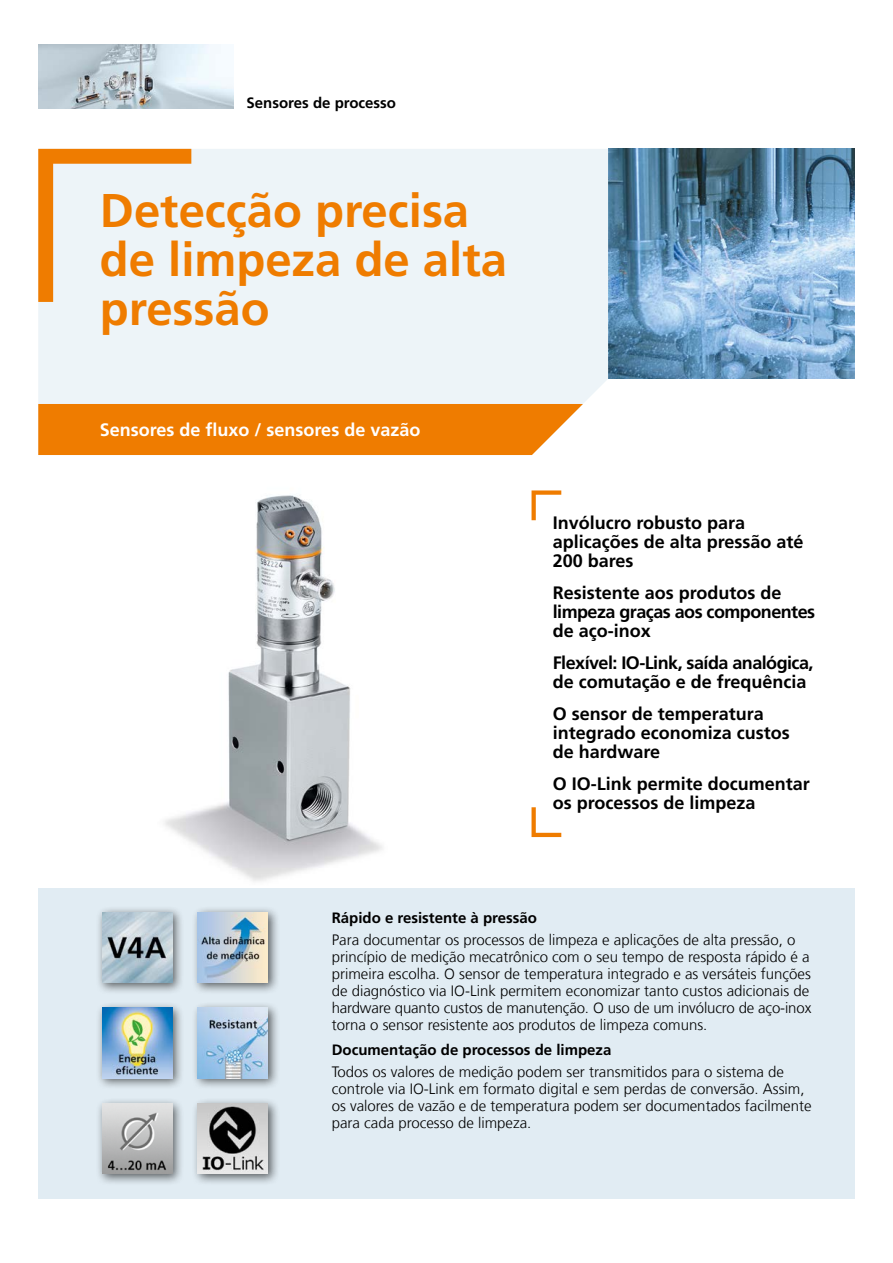
<style>
.page{position:relative;width:893px;height:1263px;background:#fff}
.page>*{position:absolute;margin:0;border:0;box-sizing:border-box;transform-origin:0 0}
.Box_Headline{font:700 47.25px/48.9px "Frutiger LT Com";color:#ef7c00}
.Features{font:700 18px/19.2px "Frutiger LT Com";color:#000}
.Features-2{font:700 18px/19.2px "Frutiger LT Com";letter-spacing:-.03em;color:#000}
.Box_Subheadline{font:700 18px "Frutiger LT Com";color:#fff}
.Fließtext{font:300 15px/17px "Frutiger LT Com";color:#000}
.Fließtext_Headline{font:700 15px "Frutiger LT Com";color:#000}
.Box_Produktgruppe{font:700 15px "Frutiger LT Com";color:#000}
</style>
<div class="page">
<img style="left:608px;top:149px;width:247px;height:229px">
<img style="left:38px;top:495px;width:468px;height:394px">
<div style="left:38px;top:889px;width:817px;height:310px;background:#e1ecf3"></div>
<div style="left:38px;top:149px;width:570px;height:255px;background:#edf4f8"></div>
<div style="left:38px;top:404px;width:545px;height:51px;background:#ef7c00"></div>
<img style="left:38px;top:45px;width:196px;height:63px">
<svg style="left:38px;top:149px;width:153px;height:153px;background:#edddca"></svg>
<div style="left:192px;top:906px;width:88px;height:88px;background:#000;opacity:.6"></div>
<img style="left:198px;top:912px;width:70px;height:70px">
<div style="left:96px;top:1001px;width:89px;height:89px;background:#000;opacity:.6"></div>
<img style="left:102px;top:1008px;width:70px;height:70px">
<div style="left:192px;top:1001px;width:88px;height:89px;background:#000;opacity:.6"></div>
<img style="left:198px;top:1008px;width:70px;height:70px">
<div style="left:192px;top:1097px;width:88px;height:89px;background:#000;opacity:.6"></div>
<img style="left:198px;top:1103px;width:70px;height:71px">
<div style="left:96px;top:1097px;width:89px;height:89px;background:#000;opacity:.6"></div>
<img style="left:102px;top:1103px;width:70px;height:71px">
<div style="left:96px;top:906px;width:89px;height:88px;background:#000;opacity:.6"></div>
<img style="left:102px;top:912px;width:70px;height:70px">
<svg style="left:531px;top:490px;width:30px;height:30px"></svg>
<svg style="left:531px;top:807px;width:30px;height:30px"></svg>
<p class="Box_Produktgruppe" style="left:247px;top:94px;width:151px">Sensores de processo</p>
<p class="Box_Headline" style="left:100px;top:186px;width:409px">Detecção precisa de limpeza de alta pressão</p>
<p class="Box_Subheadline" style="left:100px;top:419px;width:322px">Sensores de fluxo / sensores de vazão</p>
<p class="Features" style="left:553px;top:513px;width:252px">Invólucro robusto para aplicações de alta pressão até<br>200 bares</p>
<p class="Features" style="left:553px;top:583px;width:264px">Resistente aos produtos de limpeza graças aos componentes de aço-inox</p>
<p class="Features-2" style="left:553px;top:653px;width:262px">Flexível: IO-Link, saída analógica, de comutação e de frequência</p>
<p class="Features" style="left:553px;top:704px;width:239px">O sensor de temperatura integrado economiza custos de hardware</p>
<p class="Features" style="left:553px;top:774px;width:259px">O IO-Link permite documentar os processos de limpeza</p>
<p class="Fließtext_Headline" style="left:332px;top:909px;width:207px">Rápido e resistente à pressão</p>
<p class="Fließtext" style="left:332px;top:931px;width:481px">Para documentar os processos de limpeza e aplicações de alta pressão, o princípio de medição mecatrônico com o seu tempo de resposta rápido é a primeira escolha. O sensor de temperatura integrado e as versáteis funções de diagnóstico via IO-Link permitem economizar tanto custos adicionais de hardware quanto custos de manutenção. O uso de um invólucro de aço-inox torna o sensor resistente aos produtos de limpeza comuns.</p>
<p class="Fließtext_Headline" style="left:332px;top:1041px;width:281px">Documentação de processos de limpeza</p>
<p class="Fließtext" style="left:332px;top:1063px;width:481px">Todos os valores de medição podem ser transmitidos para o sistema de controle via IO-Link em formato digital e sem perdas de conversão. Assim, os valores de vazão e de temperatura podem ser documentados facilmente para cada processo de limpeza.</p>
</div>
